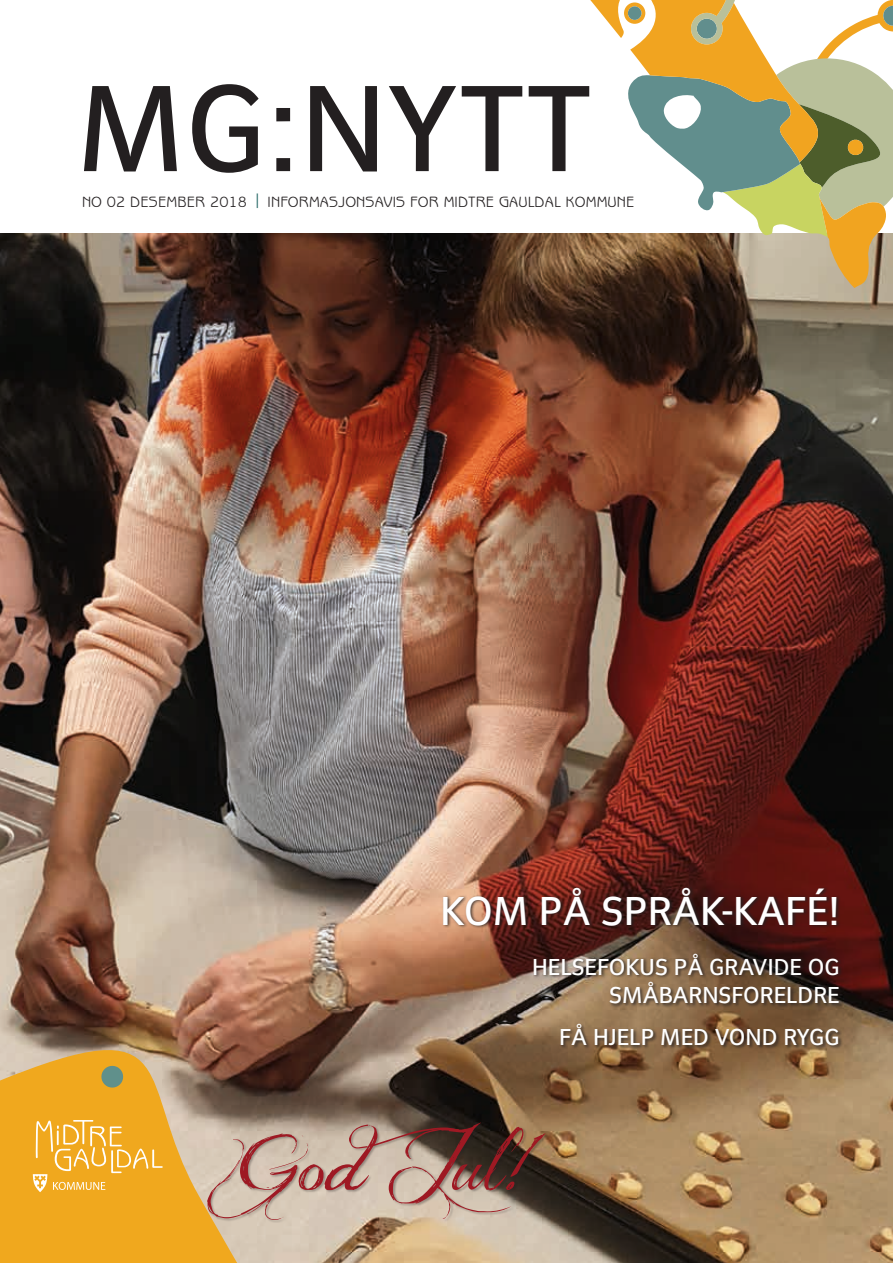
<style>
.page{position:relative;width:893px;height:1263px;background:#fff}
.page>*{position:absolute;margin:0;border:0;box-sizing:border-box;transform-origin:0 0}
.t1{font:127.5px "Congress Sans";color:#231f20}
.t2{font:75px "Jellyka Delicious Cake";color:#9e1923}
.t3{font:42px "Congress Sans";color:#fff}
.t4{font:24px/28.8px "Congress Sans";color:#fff;text-align:right}
.t5{font:15px "Benguiat Gothic Std";letter-spacing:.01em;color:#231f20}
</style>
<div class="page">
<img style="left:0;top:234px;width:893px;height:1029px">
<svg style="left:257px;top:193px;width:1px;height:15px"></svg>
<svg style="left:0;top:1042px;width:264px;height:221px;background:#d69f3e"></svg>
<svg style="left:100px;top:1064px;width:25px;height:25px"></svg>
<svg style="left:33px;top:1120px;width:130px;height:72px;background:#f2b43f"></svg>
<svg style="left:550px;top:0;width:343px;height:288px"></svg>
<div style="left:442px;top:886px;width:401px;height:164px;background:#231f20;opacity:.8"></div>
<div style="left:207px;top:1122px;width:342px;height:101px;background:#231f20;opacity:.35"></div>
<h1 class="t1" style="left:77px;top:58px;width:517px">MG:NYTT</h1>
<p class="t5" style="left:82px;top:193px;width:167px">NO 02 DESEMBER 2018</p>
<p class="t5" style="left:268px;top:193px;width:368px">INFORMASJONSAVIS FOR MIDTRE GAULDAL KOMMUNE</p>
<h3 class="t3" style="left:440px;top:887px;width:401px">KOM PÅ SPRÅK-KAFÉ!</h3>
<h3 class="t4" style="left:532px;top:952px;width:309px">HELSEFOKUS PÅ GRAVIDE OG<br>SMÅBARNSFORELDRE</h3>
<h3 class="t4" style="left:559px;top:1023px;width:282px">FÅ HJELP MED VOND RYGG</h3>
<h2 class="t2" style="left:236px;top:1114px;width:296px">GodJul!</h2>
</div>
